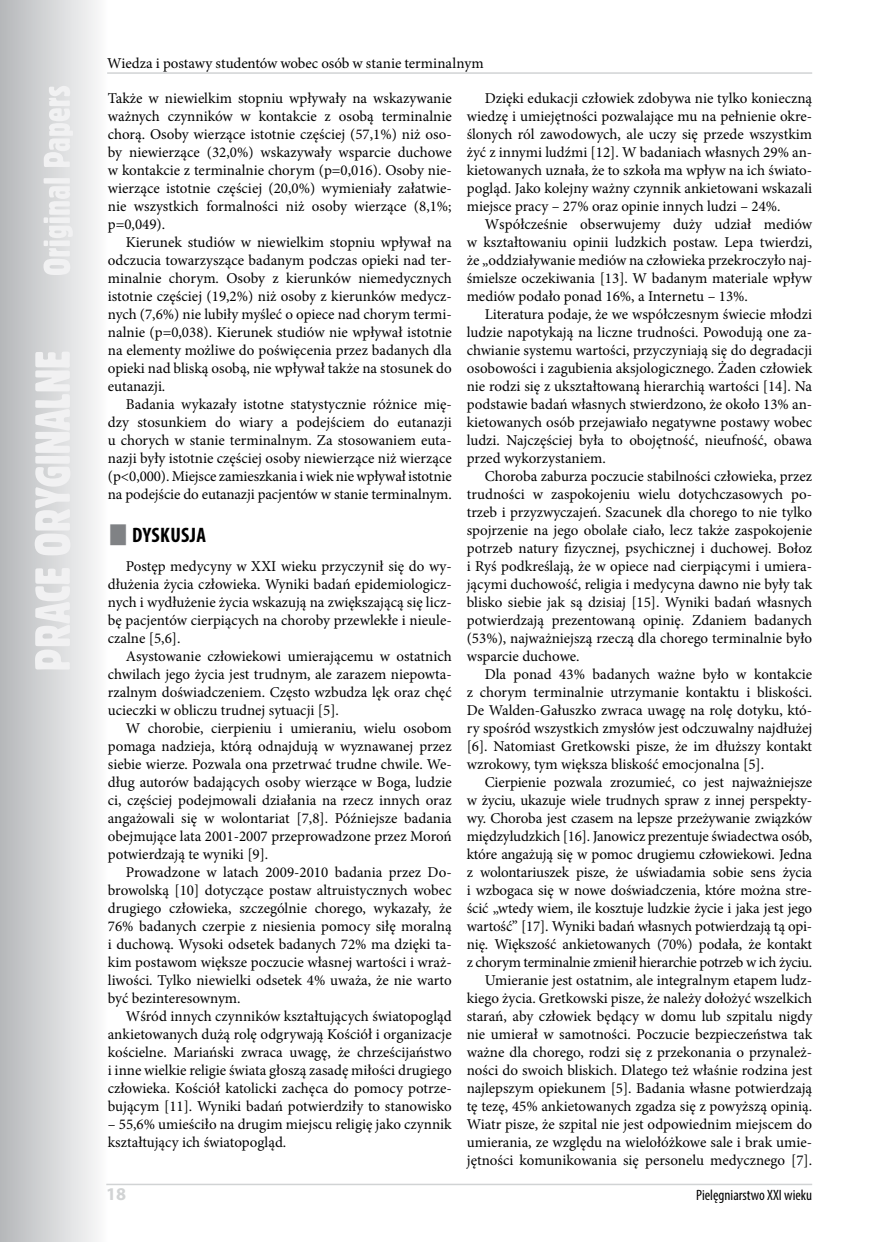
<style>
.page{position:relative;width:876px;height:1242px;background:#fff}
.page>*{position:absolute;margin:0;border:0;box-sizing:border-box;transform-origin:0 0}
.t1{font:700 condensed 21px "Myriad Pro";letter-spacing:.02em;color:#000}
.t2{font:700 18px "Myriad Pro";color:#d1d3d4}
.t3{font:15px/18px "Minion Pro";letter-spacing:-.005em;color:#000;text-align:justify}
.t4{font:condensed 15px "Myriad Pro";color:#000}
</style>
<div class="page">
<svg style="left:0;top:0;width:108px;height:1242px"></svg>
<svg style="left:35px;top:86px;width:38px;height:583px"></svg>
<hr style="left:106px;top:1183px;width:706px;height:2px;background:#d1d3d4">
<hr style="left:107px;top:72px;width:705px;height:2px;background:#d1d3d4">
<p class="t3" style="left:107px;top:54px;width:378px">Wiedza i postawy studentów wobec osób w stanie terminalnym</p>
<p class="t3" style="left:108px;top:89px;width:345px">Także w niewielkim stopniu wpływały na wskazywanie ważnych czynników w kontakcie z osobą terminalnie chorą. Osoby wierzące istotnie częściej (57,1%) niż oso&shy;by niewierzące (32,0%) wskazywały wsparcie duchowe w kontakcie z terminalnie chorym (p=0,016). Osoby nie&shy;wierzące istotnie częściej (20,0%) wymieniały załatwie&shy;nie wszystkich formalności niż osoby wierzące (8,1%; p=0,049).</p>
<p class="t3" style="left:108px;top:233px;width:345px;text-indent:18px">Kierunek studiów w niewielkim stopniu wpływał na odczucia towarzyszące badanym podczas opieki nad ter&shy;minalnie chorym. Osoby z kierunków niemedycznych istotnie częściej (19,2%) niż osoby z kierunków medycz&shy;nych (7,6%) nie lubiły myśleć o opiece nad chorym termi&shy;nalnie (p=0,038). Kierunek studiów nie wpływał istotnie na elementy możliwe do poświęcenia przez badanych dla opieki nad bliską osobą, nie wpływał także na stosunek do eutanazji.</p>
<p class="t3" style="left:108px;top:395px;width:345px;text-indent:18px">Badania wykazały istotne statystycznie różnice mię&shy;dzy stosunkiem do wiary a podejściem do eutanazji u chorych w stanie terminalnym. Za stosowaniem euta&shy;nazji były istotnie częściej osoby niewierzące niż wierzące (p&lt;0,000). Miejsce zamieszkania i wiek nie wpływał istotnie na podejście do eutanazji pacjentów w stanie terminalnym.</p>
<h1 class="t1" style="left:132px;top:522px;width:76px">DYSKUSJA</h1>
<p class="t3" style="left:108px;top:557px;width:345px;text-indent:18px">Postęp medycyny w XXI wieku przyczynił się do wy&shy;dłużenia życia człowieka. Wyniki badań epidemiologicz&shy;nych i wydłużenie życia wskazują na zwiększającą się licz&shy;bę pacjentów cierpiących na choroby przewlekłe i nieule&shy;czalne [5,6].</p>
<p class="t3" style="left:108px;top:647px;width:345px;text-indent:18px">Asystowanie człowiekowi umierającemu w ostatnich chwilach jego życia jest trudnym, ale zarazem niepowta&shy;rzalnym doświadczeniem. Często wzbudza lęk oraz chęć ucieczki w obliczu trudnej sytuacji [5].</p>
<p class="t3" style="left:108px;top:719px;width:345px;text-indent:18px">W chorobie, cierpieniu i umieraniu, wielu osobom pomaga nadzieja, którą odnajdują w wyznawanej przez siebie wierze. Pozwala ona przetrwać trudne chwile. We&shy;dług autorów badających osoby wierzące w Boga, ludzie ci, częściej podejmowali działania na rzecz innych oraz angażowali się w wolontariat [7,8]. Późniejsze badania obejmujące lata 2001-2007 przeprowadzone przez Moroń potwierdzają te wyniki [9].</p>
<p class="t3" style="left:108px;top:863px;width:345px;text-indent:18px">Prowadzone w latach 2009-2010 badania przez Do&shy;browolską [10] dotyczące postaw altruistycznych wobec drugiego człowieka, szczególnie chorego, wykazały, że 76% badanych czerpie z niesienia pomocy siłę moralną i duchową. Wysoki odsetek badanych 72% ma dzięki ta&shy;kim postawom większe poczucie własnej wartości i wraż&shy;liwości. Tylko niewielki odsetek 4% uważa, że nie warto być bezinteresownym.</p>
<p class="t3" style="left:108px;top:1007px;width:345px;text-indent:18px">Wśród innych czynników kształtujących światopogląd ankietowanych dużą rolę odgrywają Kościół i organizacje kościelne. Mariański zwraca uwagę, że chrześcijaństwo i inne wielkie religie świata głoszą zasadę miłości drugiego człowieka. Kościół katolicki zachęca do pomocy potrze&shy;bującym [11]. Wyniki badań potwierdziły to stanowisko</p>
<p class="t3" style="left:108px;top:1115px;width:345px">– 55,6% umieściło na drugim miejscu religię jako czynnik kształtujący ich światopogląd.</p>
<p class="t3" style="left:467px;top:89px;width:347px;text-indent:18px">Dzięki edukacji człowiek zdobywa nie tylko konieczną wiedzę i umiejętności pozwalające mu na pełnienie okre&shy;ślonych ról zawodowych, ale uczy się przede wszystkim żyć z innymi ludźmi [12]. W badaniach własnych 29% an&shy;kietowanych uznała, że to szkoła ma wpływ na ich świato&shy;pogląd. Jako kolejny ważny czynnik ankietowani wskazali miejsce pracy – 27% oraz opinie innych ludzi – 24%.</p>
<p class="t3" style="left:467px;top:215px;width:347px;text-indent:18px">Współcześnie obserwujemy duży udział mediów w kształtowaniu opinii ludzkich postaw. Lepa twierdzi, że „oddziaływanie mediów na człowieka przekroczyło naj&shy;śmielsze oczekiwania [13]. W badanym materiale wpływ mediów podało ponad 16%, a Internetu – 13%.</p>
<p class="t3" style="left:467px;top:305px;width:347px;text-indent:18px">Literatura podaje, że we współczesnym świecie młodzi ludzie napotykają na liczne trudności. Powodują one za&shy;chwianie systemu wartości, przyczyniają się do degradacji osobowości i zagubienia aksjologicznego. Żaden człowiek nie rodzi się z ukształtowaną hierarchią wartości [14]. Na podstawie badań własnych stwierdzono, że około 13% an&shy;kietowanych osób przejawiało negatywne postawy wobec ludzi. Najczęściej była to obojętność, nieufność, obawa przed wykorzystaniem.</p>
<p class="t3" style="left:467px;top:467px;width:347px;text-indent:18px">Choroba zaburza poczucie stabilności człowieka, przez trudności w zaspokojeniu wielu dotychczasowych po&shy;trzeb i przyzwyczajeń. Szacunek dla chorego to nie tylko spojrzenie na jego obolałe ciało, lecz także zaspokojenie potrzeb natury fizycznej, psychicznej i duchowej. Bołoz i Ryś podkreślają, że w opiece nad cierpiącymi i umiera&shy;jącymi duchowość, religia i medycyna dawno nie były tak blisko siebie jak są dzisiaj [15]. Wyniki badań własnych potwierdzają prezentowaną opinię. Zdaniem badanych (53%), najważniejszą rzeczą dla chorego terminalnie było wsparcie duchowe.</p>
<p class="t3" style="left:467px;top:665px;width:347px;text-indent:18px">Dla ponad 43% badanych ważne było w kontakcie z chorym terminalnie utrzymanie kontaktu i bliskości.<br>De Walden-Gałuszko zwraca uwagę na rolę dotyku, któ&shy;ry spośród wszystkich zmysłów jest odczuwalny najdłużej [6]. Natomiast Gretkowski pisze, że im dłuższy kontakt wzrokowy, tym większa bliskość emocjonalna [5].</p>
<p class="t3" style="left:467px;top:773px;width:347px;text-align:right">Cierpienie pozwala zrozumieć, co jest najważniejsze<br>w życiu, ukazuje wiele trudnych spraw z innej perspekty&shy;wy. Choroba jest czasem na lepsze przeżywanie związków międzyludzkich [16]. Janowicz prezentuje świadectwa osób, które angażują się w pomoc drugiemu człowiekowi. Jedna z wolontariuszek pisze, że uświadamia sobie sens życia i wzbogaca się w nowe doświadczenia, które można stre&shy;ścić „wtedy wiem, ile kosztuje ludzkie życie i jaka jest jego wartość” [17]. Wyniki badań własnych potwierdzają tą opi&shy;nię. Większość ankietowanych (70%) podała, że kontakt z chorym terminalnie zmienił hierarchie potrzeb w ich życiu.<br>Umieranie jest ostatnim, ale integralnym etapem ludz&shy;kiego życia. Gretkowski pisze, że należy dołożyć wszelkich starań, aby człowiek będący w domu lub szpitalu nigdy nie umierał w samotności. Poczucie bezpieczeństwa tak ważne dla chorego, rodzi się z przekonania o przynależ&shy;ności do swoich bliskich. Dlatego też właśnie rodzina jest najlepszym opiekunem [5]. Badania własne potwierdzają tę tezę, 45% ankietowanych zgadza się z powyższą opinią.<br>Wiatr pisze, że szpital nie jest odpowiednim miejscem do umierania, ze względu na wielołóżkowe sale i brak umie&shy;jętności komunikowania się personelu medycznego [7].</p>
<p class="t2" style="left:106px;top:1182px;width:21px">18</p>
<p class="t4" style="left:696px;top:1186px;width:118px">Pielęgniarstwo XXI wieku</p>
</div>
